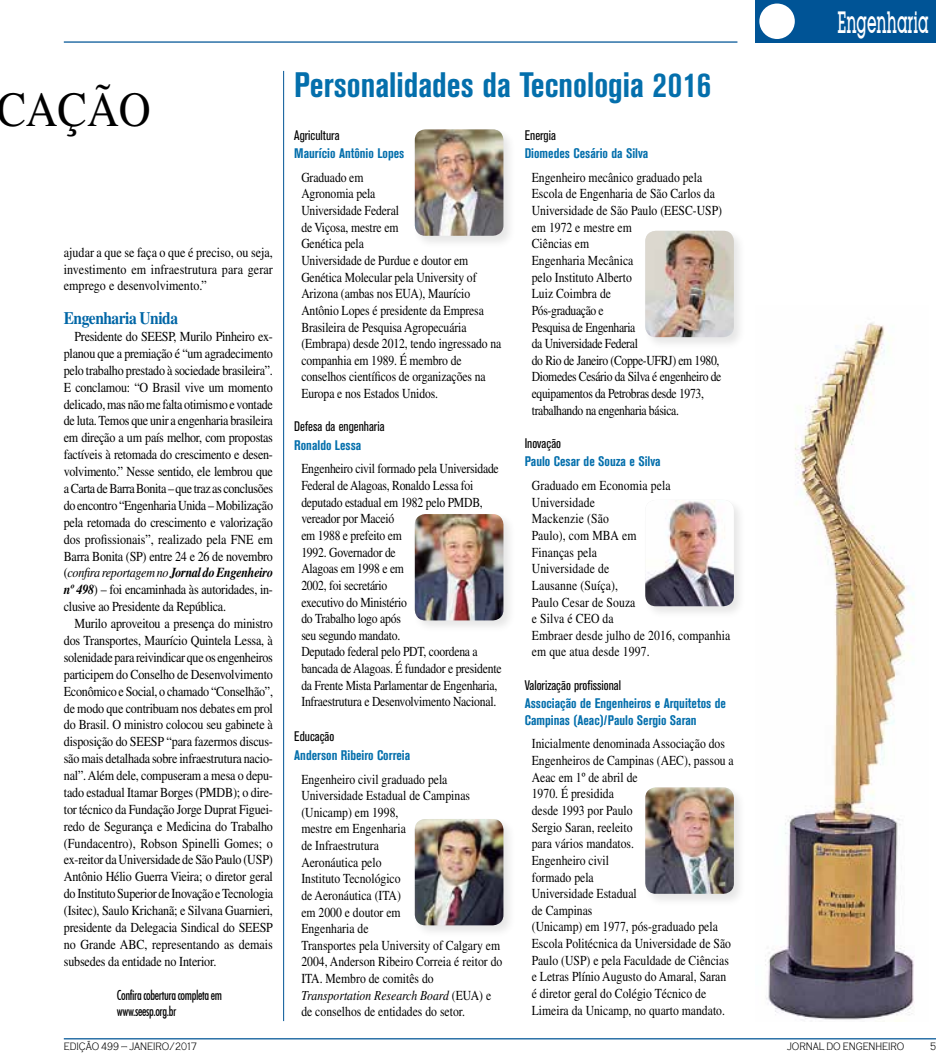
<style>
.page{position:relative;width:936px;height:1053px;background:#fff}
.page>*{position:absolute;margin:0;border:0;box-sizing:border-box;transform-origin:0 0}
.t1{font:49px "Times";color:#000;scale:.9 1}
.t2{font:700 condensed 35px "Akzidenz Grotesk BE";color:#046fac}
.t3{font:500 30px "Lubalin Graph IT Cby BT";color:#fff;scale:.5 1}
.t4{font:700 17.5px "Times";letter-spacing:-.03em;color:#0066a6;scale:.88 1}
.t5{font:13.75px/16.9px "Times";color:#000;text-align:justify;scale:.88 1}
.t6{font:13.75px/16.6px "Times";color:#000;scale:.85 1}
.t7{font:13.75px/16.6px "Times";letter-spacing:-.02em;color:#000;scale:.85 1}
.t8{font:13.75px/16.6px "Times";letter-spacing:-.03em;color:#000;scale:.85 1}
.t9{font:700 condensed 13.75px/16.6px "Akzidenz Grotesk BE";color:#046fac}
.t10{font:condensed 13.75px "Akzidenz Grotesk BE";color:#000}
.t11{font:500 condensed 13.75px/16.9px "Futura BT";letter-spacing:-.03em;color:#000;scale:.88 1}
.t12{font:300 11px "Copperplate Gothic";color:#000;scale:.75 1}
.s1{font-style:italic}
.s2{font-weight:700;font-style:italic}
</style>
<div class="page">
<div style="left:755px;top:0;width:180px;height:43px;background:#005496"></div>
<div style="left:759px;top:4px;width:35px;height:35px;background:#fff;border-radius:50%"></div>
<hr style="left:64px;top:41px;width:673px;height:2px;background:#005496">
<hr style="left:64px;top:1038px;width:871px;height:1px;background:#005496">
<div style="left:412px;top:127px;width:104px;height:121px;background:#000;opacity:.1"></div>
<img style="left:415px;top:129px;width:88px;height:107px">
<div style="left:642px;top:228px;width:104px;height:122px;background:#000;opacity:.1"></div>
<img style="left:645px;top:231px;width:88px;height:106px">
<div style="left:642px;top:497px;width:104px;height:122px;background:#000;opacity:.1"></div>
<img style="left:645px;top:500px;width:88px;height:106px">
<div style="left:642px;top:785px;width:104px;height:121px;background:#000;opacity:.1"></div>
<img style="left:645px;top:787px;width:88px;height:106px">
<div style="left:412px;top:816px;width:104px;height:122px;background:#000;opacity:.1"></div>
<img style="left:415px;top:819px;width:88px;height:106px">
<div style="left:412px;top:511px;width:104px;height:122px;background:#000;opacity:.1"></div>
<img style="left:415px;top:514px;width:88px;height:106px">
<img style="left:765px;top:322px;width:149px;height:698px">
<hr style="left:283px;top:71px;width:1px;height:949px;background:#005496">
<h1 class="t1" style="left:-4px;top:82px;width:173px">CAÇÃO</h1>
<p class="t5" style="left:64px;top:243px;width:239px">ajudar a que se faça o que é preciso, ou seja, investimento em infraestrutura para gerar emprego e desenvolvimento.”</p>
<p class="t4" style="left:64px;top:308px;width:131px">Engenharia Unida</p>
<p class="t5" style="left:64px;top:328px;width:239px;text-indent:11px">Presidente do SEESP, Murilo Pinheiro ex&shy;planou que a premiação é “um agradecimento pelo trabalho prestado à sociedade brasileira”.<br>E conclamou: “O Brasil vive um momento delicado, mas não me falta otimismo e vontade de luta. Temos que unir a engenharia brasileira em direção a um país melhor, com propostas factíveis à retomada do crescimento e desen&shy;volvimento.” Nesse sentido, ele lembrou que a Carta de Barra Bonita – que traz as conclusões do encontro “Engenharia Unida – Mobilização pela retomada do crescimento e valorização dos profissionais”, realizado pela FNE em Barra Bonita (SP) entre 24 e 26 de novembro (<span class="s1">confira reportagem no</span> <span class="s2">Jornal do Engenheiro nº 498</span>) – foi encaminhada às autoridades, in&shy;clusive ao Presidente da República.</p>
<p class="t5" style="left:64px;top:615px;width:239px;text-indent:11px">Murilo aproveitou a presença do ministro dos Transportes, Maurício Quintela Lessa, à solenidade para reivindicar que os engenheiros participem do Conselho de Desenvolvimento Econômico e Social, o chamado “Conselhão”, de modo que contribuam nos debates em prol do Brasil. O ministro colocou seu gabinete à disposição do SEESP “para fazermos discus&shy;são mais detalhada sobre infraestrutura nacio&shy;nal”. Além dele, compuseram a mesa o depu&shy;tado estadual Itamar Borges (PMDB); o dire&shy;tor técnico da Fundação Jorge Duprat Figuei&shy;redo de Segurança e Medicina do Trabalho (Fundacentro), Robson Spinelli Gomes; o ex-reitor da Universidade de São Paulo (USP)<br>Antônio Hélio Guerra Vieira; o diretor geral do Instituto Superior de Inovação e Tecnologia (Isitec), Saulo Krichanã; e Silvana Guarnieri, presidente da Delegacia Sindical do SEESP no Grande ABC, representando as demais subsedes da entidade no Interior.</p>
<p class="t11" style="left:117px;top:986px;width:121px">Confira cobertura completa em www.seesp.org.br</p>
<h2 class="t2" style="left:294px;top:65px;width:418px">Personalidades da Tecnologia 2016</h2>
<p class="t10" style="left:294px;top:127px;width:47px">Agricultura</p>
<p class="t9" style="left:294px;top:145px;width:112px">Maurício Antônio Lopes</p>
<p class="t6" style="left:301px;top:169px;width:237px">Graduado em<br>Agronomia pela<br>Universidade Federal<br>de Viçosa, mestre em<br>Genética pela<br>Universidade de Purdue e doutor em<br>Genética Molecular pela University of<br>Arizona (ambas nos EUA), Maurício<br>Antônio Lopes é presidente da Empresa<br>Brasileira de Pesquisa Agropecuária (Embrapa) desde 2012, tendo ingressado na companhia em 1989. É membro de conselhos científicos de organizações na<br>Europa e nos Estados Unidos.</p>
<p class="t10" style="left:294px;top:419px;width:92px">Defesa da engenharia</p>
<p class="t9" style="left:294px;top:437px;width:69px">Ronaldo Lessa</p>
<p class="t7" style="left:301px;top:460px;width:237px">Engenheiro civil formado pela Universidade<br>Federal de Alagoas, Ronaldo Lessa foi deputado estadual em 1982 pelo PMDB, vereador por Maceió<br>em 1988 e prefeito em<br>1992. Governador de<br>Alagoas em 1998 e em<br>2002, foi secretário<br>executivo do Ministério<br>do Trabalho logo após<br>seu segundo mandato.<br>Deputado federal pelo PDT, coordena a bancada de Alagoas. É fundador e presidente da Frente Mista Parlamentar de Engenharia,<br>Infraestrutura e Desenvolvimento Nacional.</p>
<p class="t10" style="left:294px;top:729px;width:42px">Educação</p>
<p class="t9" style="left:294px;top:746px;width:117px">Anderson Ribeiro Correia</p>
<p class="t6" style="left:301px;top:770px;width:238px">Engenheiro civil graduado pela<br>Universidade Estadual de Campinas (Unicamp) em 1998,<br>mestre em Engenharia<br>de Infraestrutura<br>Aeronáutica pelo<br>Instituto Tecnológico<br>de Aeronáutica (ITA)<br>em 2000 e doutor em<br>Engenharia de<br>Transportes pela University of Calgary em<br>2004, Anderson Ribeiro Correia é reitor do<br>ITA. Membro de comitês do<br><span class="s1">Transportation Research Board</span> (EUA) e de conselhos de entidades do setor.</p>
<p class="t10" style="left:524px;top:127px;width:33px">Energia</p>
<p class="t9" style="left:524px;top:145px;width:125px">Diomedes Cesário da Silva</p>
<p class="t8" style="left:531px;top:169px;width:225px">Engenheiro mecânico graduado pela<br>Escola de Engenharia de São Carlos da<br>Universidade de São Paulo (EESC-USP) em 1972 e mestre em<br>Ciências em<br>Engenharia Mecânica<br>pelo Instituto Alberto<br>Luiz Coimbra de<br>Pós-graduação e<br>Pesquisa de Engenharia<br>da Universidade Federal<br>do Rio de Janeiro (Coppe-UFRJ) em 1980,<br>Diomedes Cesário da Silva é engenheiro de equipamentos da Petrobras desde 1973, trabalhando na engenharia básica.</p>
<p class="t10" style="left:524px;top:435px;width:38px">Inovação</p>
<p class="t9" style="left:524px;top:453px;width:137px">Paulo Cesar de Souza e Silva</p>
<p class="t6" style="left:531px;top:477px;width:235px">Graduado em Economia pela<br>Universidade<br>Mackenzie (São<br>Paulo), com MBA em<br>Finanças pela<br>Universidade de<br>Lausanne (Suíça),<br>Paulo Cesar de Souza<br>e Silva é CEO da<br>Embraer desde julho de 2016, companhia em que atua desde 1997.</p>
<p class="t10" style="left:524px;top:677px;width:98px">Valorização profissional</p>
<p class="t9" style="left:524px;top:695px;width:203px">Associação de Engenheiros e Arquitetos de<br>Campinas (Aeac)/Paulo Sergio Saran</p>
<p class="t6" style="left:531px;top:735px;width:239px">Inicialmente denominada Associação dos<br>Engenheiros de Campinas (AEC), passou a<br>Aeac em 1º de abril de<br>1970. É presidida<br>desde 1993 por Paulo<br>Sergio Saran, reeleito<br>para vários mandatos.<br>Engenheiro civil<br>formado pela<br>Universidade Estadual<br>de Campinas<br>(Unicamp) em 1977, pós-graduado pela<br>Escola Politécnica da Universidade de São<br>Paulo (USP) e pela Faculdade de Ciências e Letras Plínio Augusto do Amaral, Saran é diretor geral do Colégio Técnico de<br>Limeira da Unicamp, no quarto mandato.</p>
<h3 class="t3" style="left:837px;top:4px;width:184px">Engenharia</h3>
<p class="t12" style="left:64px;top:1040px;width:179px">EDIÇÃO 499 – JANEIRO/2017</p>
<p class="t12" style="left:787px;top:1040px;width:17px">JORNA</p>
<p class="t12" style="left:818px;top:1040px;width:101px">L DO ENGENHEIRO</p>
<p class="t12" style="left:929px;top:1040px;width:9px">5</p>
</div>
